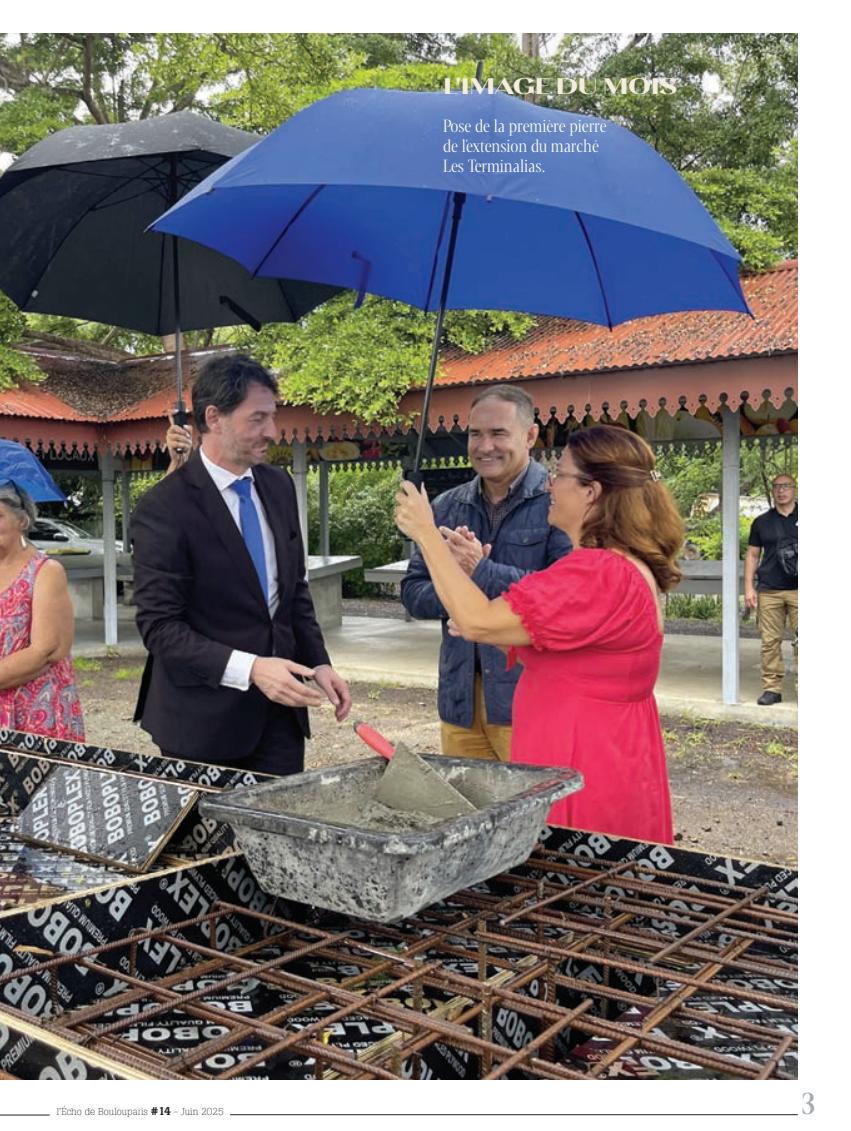
<style>
.page{position:relative;width:851px;height:1131px;background:#fff}
.page>*{position:absolute;margin:0;border:0;box-sizing:border-box;transform-origin:0 0}
.t1{font:500 30px "Blacker Pro Cond Dis";color:#a8afb3}
.t2{font:22.5px "Grenale Ext Hea";letter-spacing:-.02em;color:#f4edde}
.t3{font:300 17.5px/20px "Blacker Pro Cond Dis";color:#fff}
.t4{font:300 10px "Boton";color:#231f20}
.s1{font-weight:500;font-size:11.25px}
</style>
<div class="page">
<hr style="left:0;top:1114px;width:50px;height:1px;background:#231f20">
<hr style="left:230px;top:1114px;width:567px;height:1px;background:#231f20">
<img style="left:0;top:34px;width:797px;height:1045px">
<p class="t2" style="left:443px;top:72px;width:236px">L'IMAGE DU MOIS</p>
<p class="t3" style="left:443px;top:115px;width:165px">Pose de la première pierre de l'extension du marché<br>Les Terminalias.</p>
<p class="t4" style="left:57px;top:1105px;width:169px">l’Écho de Boulouparis <span class="s1">#14</span> - Juin 2025</p>
<h1 class="t1" style="left:801px;top:1083px;width:16px">3</h1>
</div>
